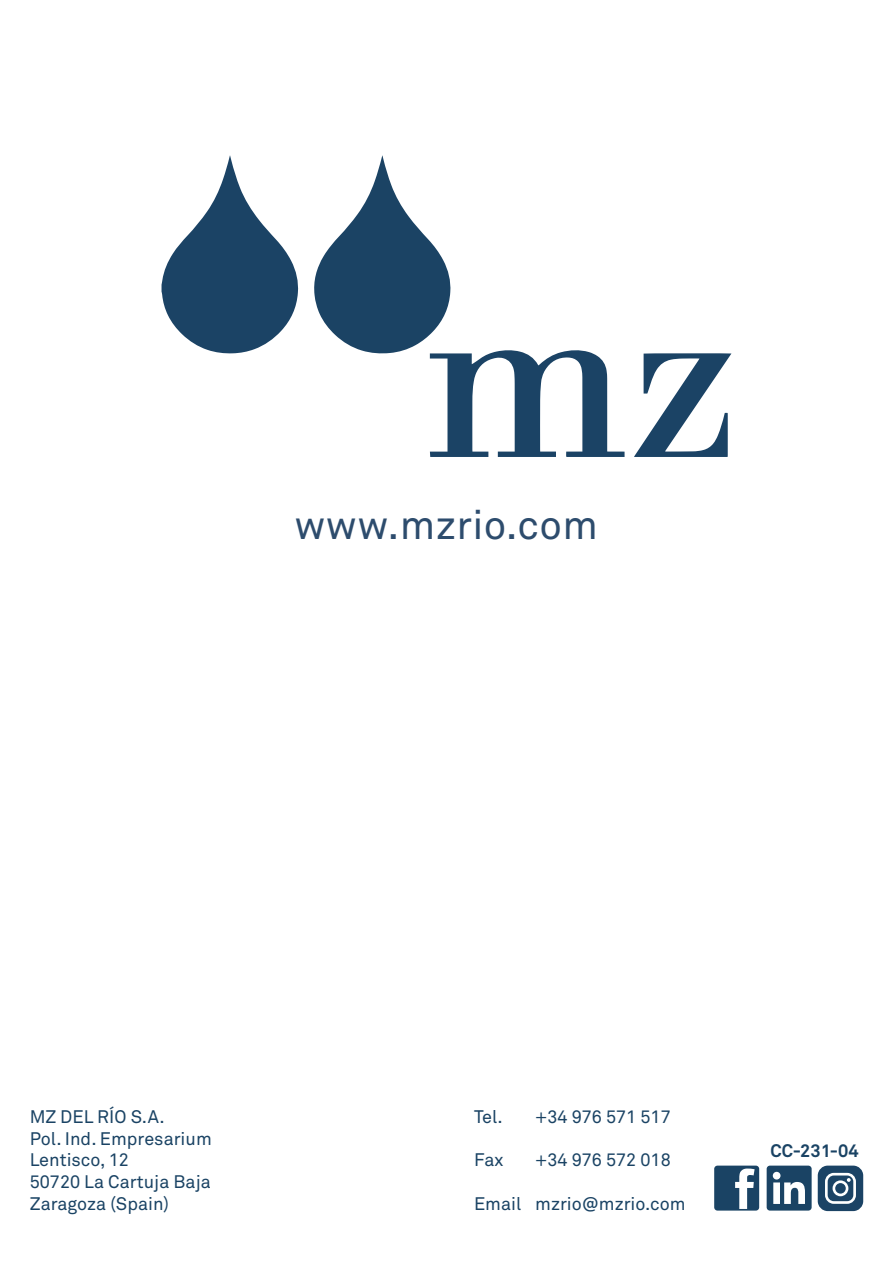
<style>
.page{position:relative;width:893px;height:1263px;background:#fff}
.page>*{position:absolute;margin:0;border:0;box-sizing:border-box;transform-origin:0 0}
.t1{font:40.5px "Akkurat Pro";letter-spacing:.01em;color:#2d4c6d}
.t2{font:18px/21.6px "Akkurat Pro";color:#1a4364}
.t3{font:700 18px "Akkurat Pro";color:#1a4364}
</style>
<div class="page">
<svg style="left:714px;top:1165px;width:45px;height:45px"></svg>
<svg style="left:767px;top:1165px;width:45px;height:45px"></svg>
<div style="left:818px;top:1165px;width:45px;height:46px;background:#1b4365;border-radius:10px"></div>
<svg style="left:825px;top:1173px;width:31px;height:31px"></svg>
<svg style="left:162px;top:155px;width:137px;height:199px"></svg>
<svg style="left:634px;top:353px;width:97px;height:104px"></svg>
<svg style="left:314px;top:155px;width:311px;height:302px"></svg>
<h1 class="t1" style="left:294px;top:501px;width:305px">www.mzrio.com</h1>
<p class="t2" style="left:30px;top:1106px;width:184px">MZ DEL RÍO S.A.<br>Pol. Ind. Empresarium<br>Lentisco, 12<br>50720 La Cartuja Baja<br>Zaragoza (Spain)</p>
<p class="t2" style="left:474px;top:1106px;width:30px">Tel.</p>
<p class="t2" style="left:474px;top:1150px;width:31px">Fax</p>
<p class="t2" style="left:474px;top:1193px;width:49px">Email</p>
<p class="t2" style="left:535px;top:1106px;width:137px">+34 976 571 517</p>
<p class="t2" style="left:535px;top:1150px;width:137px">+34 976 572 018</p>
<p class="t2" style="left:535px;top:1193px;width:152px">mzrio@mzrio.com</p>
<p class="t3" style="left:770px;top:1140px;width:90px">CC-231-04</p>
</div>
